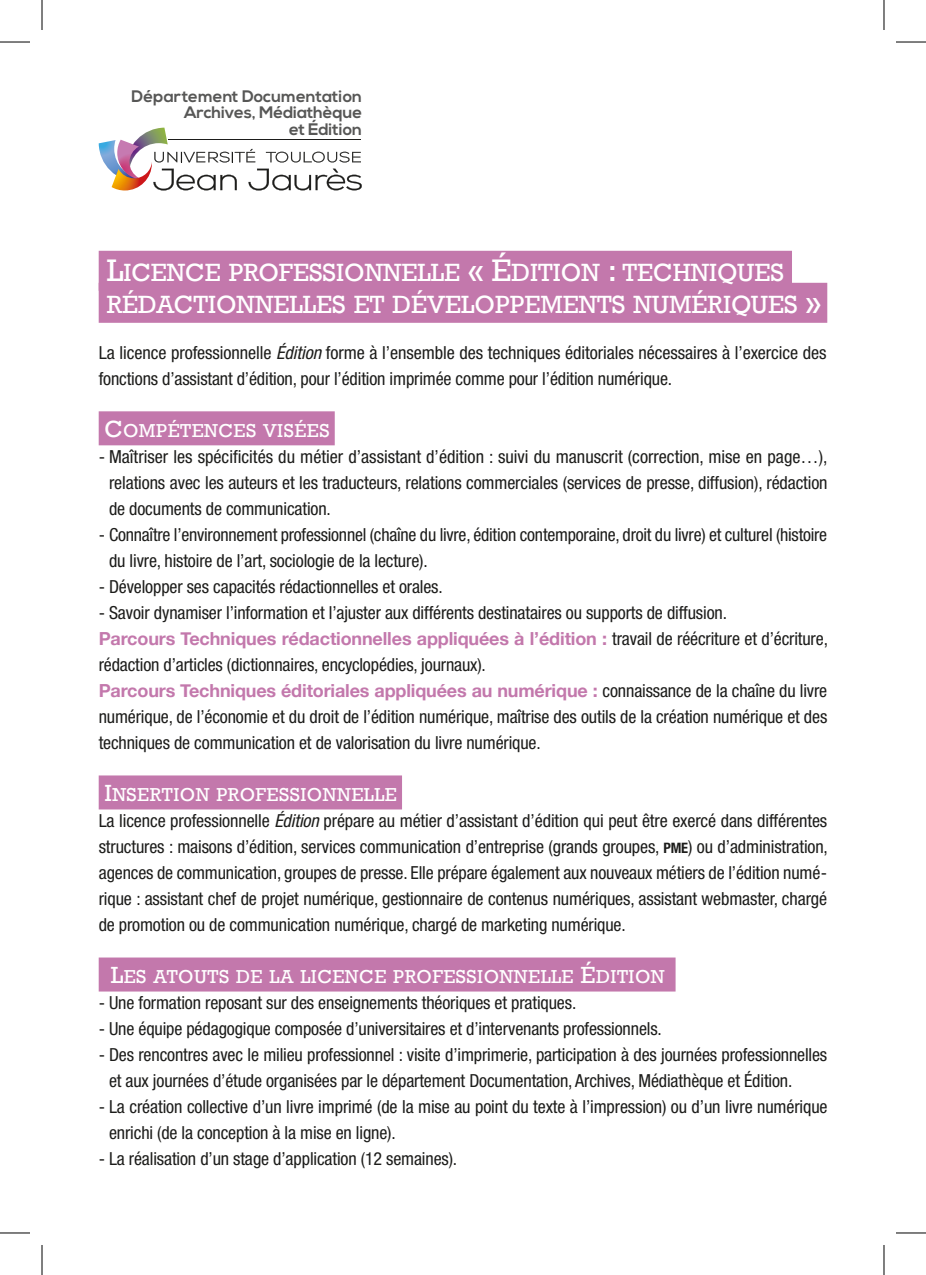
<style>
.page{position:relative;width:926px;height:1275px;background:#fff}
.page>*{position:absolute;margin:0;border:0;box-sizing:border-box;transform-origin:0 0}
.t1{font:25.6px/32px "Rockwell SC800";color:#fff}
.t2{font:19.2px "Rockwell SC800";letter-spacing:.025em;color:#fff}
.t3{font:condensed 18px/26px "Helvetica Neue";letter-spacing:-.01em;color:#1d1d1b}
.t4{font:700 16.6px/16.8px "Nexa";letter-spacing:-.005em;color:#575756;text-align:right}
.s1{font-size:32px}
.s2{font-style:italic}
.s3{font-size:24px}
.s4{font-weight:700;font-stretch:normal;color:#c378ac}
.s5{font-family:"Helvetica Neue Bold Cond SC800";font-stretch:normal;font-size:14.4px}
</style>
<div class="page">
<div style="left:99px;top:251px;width:693px;height:40px;background:#c378ac"></div>
<div style="left:99px;top:283px;width:728px;height:40px;background:#c378ac"></div>
<div style="left:99px;top:411px;width:236px;height:34px;background:#c378ac"></div>
<div style="left:99px;top:775px;width:303px;height:34px;background:#c378ac"></div>
<div style="left:99px;top:957px;width:577px;height:34px;background:#c378ac"></div>
<svg style="left:99px;top:128px;width:263px;height:62px"></svg>
<hr style="left:169px;top:139px;width:192px;height:1px;background:#1d1d1b">
<hr style="left:0;top:42px;width:30px;height:1px;background:#000">
<hr style="left:896px;top:42px;width:30px;height:1px;background:#000">
<hr style="left:0;top:1232px;width:30px;height:1px;background:#000">
<hr style="left:896px;top:1232px;width:30px;height:1px;background:#000">
<hr style="left:42px;top:0;width:1px;height:30px;background:#000">
<hr style="left:42px;top:1245px;width:1px;height:30px;background:#000">
<hr style="left:884px;top:0;width:1px;height:30px;background:#000">
<hr style="left:884px;top:1245px;width:1px;height:30px;background:#000">
<p class="t4" style="left:132px;top:88px;width:232px">Département Documentation<br>Archives, Médiathèque<br>et Édition</p>
<h1 class="t1" style="left:107px;top:257px;width:716px"><span class="s1">L</span>ICENCE PROFESSIONNELLE <span class="s1">« É</span>DITION <span class="s1">:</span> TECHNIQUES<br>RÉDACTIONNELLES ET DÉVELOPPEMENTS NUMÉRIQUES <span class="s1">»</span></h1>
<p class="t3" style="left:99px;top:339px;width:729px">La licence professionnelle <span class="s2">Édition</span> forme à l’ensemble des techniques éditoriales nécessaires à l’exercice des fonctions d’assistant d’édition, pour l’édition imprimée comme pour l’édition numérique.</p>
<p class="t2" style="left:104px;top:419px;width:227px"><span class="s3">C</span>OMPÉTENCES VISÉES</p>
<p class="t3" style="left:109px;top:443px;width:720px;text-align:justify;text-indent:-10px">- Maîtriser les spécificités du métier d’assistant d’édition : suivi du manuscrit (correction, mise en page…), relations avec les auteurs et les traducteurs, relations commerciales (services de presse, diffusion), rédaction de documents de communication.</p>
<p class="t3" style="left:109px;top:521px;width:720px;text-indent:-10px">- Connaître l’environnement professionnel (chaîne du livre, édition contemporaine, droit du livre) et culturel (histoire du livre, histoire de l’art, sociologie de la lecture).</p>
<p class="t3" style="left:99px;top:573px;width:346px">- Développer ses capacités rédactionnelles et orales.</p>
<p class="t3" style="left:99px;top:599px;width:731px">- Savoir dynamiser l’information et l’ajuster aux différents destinataires ou supports de diffusion.<br><span class="s4">Parcours Techniques rédactionnelles appliquées à l’édition :</span> travail de réécriture et d’écriture, rédaction d’articles (dictionnaires, encyclopédies, journaux).<br><span class="s4">Parcours Techniques éditoriales appliquées au numérique :</span> connaissance de la chaîne du livre numérique, de l’économie et du droit de l’édition numérique, maîtrise des outils de la création numérique et des techniques de communication et de valorisation du livre numérique.</p>
<p class="t2" style="left:104px;top:783px;width:294px"><span class="s3">I</span>NSERTION PROFESSIONNELLE</p>
<p class="t3" style="left:99px;top:807px;width:731px;text-align:justify">La licence professionnelle <span class="s2">Édition</span> prépare au métier d’assistant d’édition qui peut être exercé dans différentes structures : maisons d’édition, services communication d’entreprise (grands groupes, <span class="s5">pme</span>) ou d’administration, agences de communication, groupes de presse. Elle prépare également aux nouveaux métiers de l’édition numé&shy;rique : assistant chef de projet numérique, gestionnaire de contenus numériques, assistant webmaster, chargé de promotion ou de communication numérique, chargé de marketing numérique.</p>
<p class="t2" style="left:111px;top:965px;width:555px"><span class="s3">L</span>ES ATOUTS DE LA LICENCE PROFESSIONNELLE <span class="s3">É</span>DITION</p>
<p class="t3" style="left:99px;top:989px;width:479px">- Une formation reposant sur des enseignements théoriques et pratiques.</p>
<p class="t3" style="left:99px;top:1015px;width:565px">- Une équipe pédagogique composée d’universitaires et d’intervenants professionnels.</p>
<p class="t3" style="left:109px;top:1041px;width:720px;text-indent:-10px">- Des rencontres avec le milieu professionnel : visite d’imprimerie, participation à des journées professionnelles et aux journées d’étude organisées par le département Documentation, Archives, Médiathèque et Édition.</p>
<p class="t3" style="left:109px;top:1093px;width:720px;text-indent:-10px">- La création collective d’un livre imprimé (de la mise au point du texte à l’impression) ou d’un livre numérique enrichi (de la conception à la mise en ligne).</p>
<p class="t3" style="left:99px;top:1145px;width:360px">- La réalisation d’un stage d’application (12 semaines).</p>
</div>
